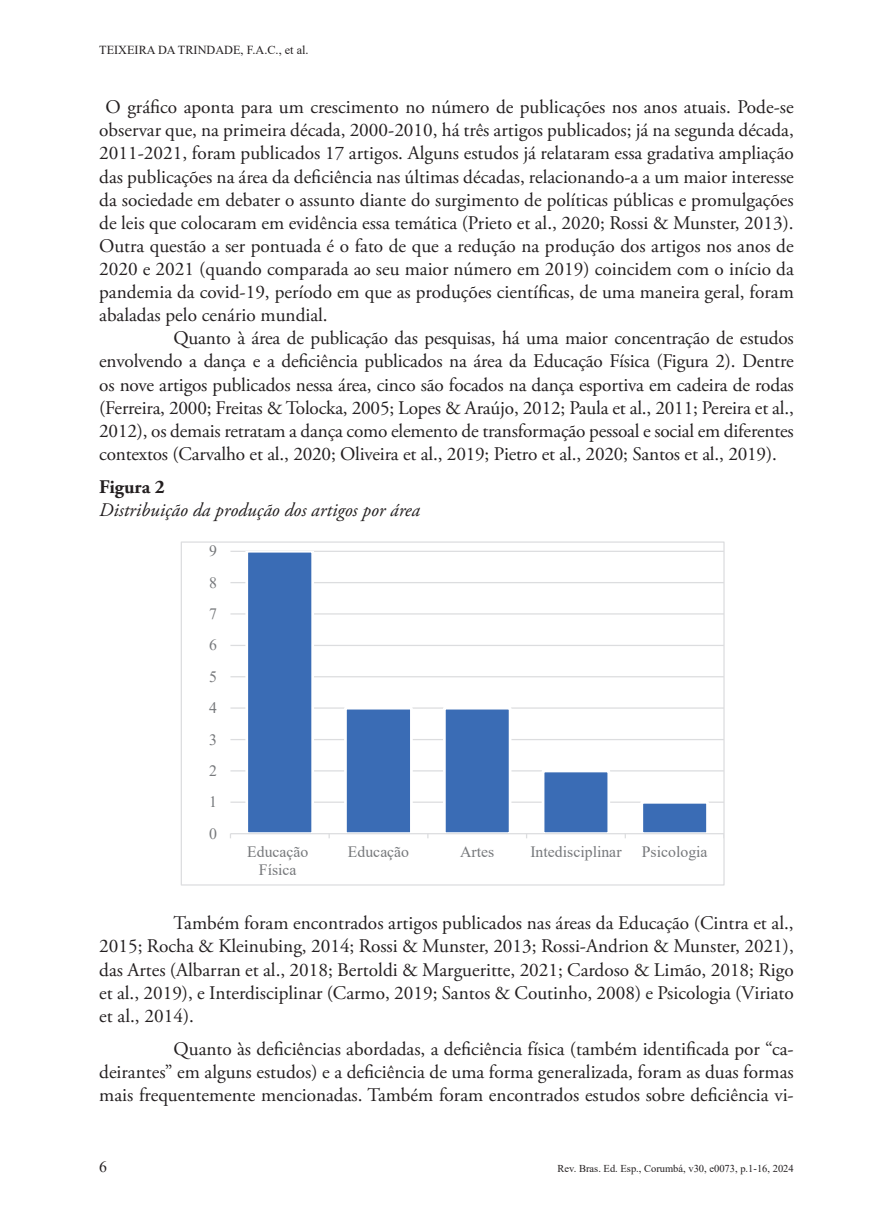
<style>
.page{position:relative;width:893px;height:1216px;background:#fff}
.page>*{position:absolute;margin:0;border:0;box-sizing:border-box;transform-origin:0 0}
.t1{font:19.25px/23.1px "Adobe Garamond Pro";color:#231f20;text-align:justify}
.t2{font:italic 19.25px "Adobe Garamond Pro";color:#231f20}
.t3{font:700 19.25px "Adobe Garamond Pro";color:#231f20}
.t4{font:15.75px/18.2px "Times New Roman";color:#76787b;text-align:center}
.t5{font:15.75px "Times New Roman";color:#231f20}
.t6{font:12.25px "Times New Roman";color:#231f20}
.t7{font:10.5px "Times New Roman";color:#231f20}
</style>
<div class="page">
<hr style="left:230px;top:801px;width:494px;height:1px;background:#dcdddf">
<hr style="left:230px;top:770px;width:494px;height:1px;background:#dcdddf">
<hr style="left:230px;top:739px;width:494px;height:1px;background:#dcdddf">
<hr style="left:230px;top:707px;width:494px;height:1px;background:#dcdddf">
<hr style="left:230px;top:676px;width:494px;height:1px;background:#dcdddf">
<hr style="left:230px;top:644px;width:494px;height:2px;background:#dcdddf">
<hr style="left:230px;top:613px;width:494px;height:1px;background:#dcdddf">
<hr style="left:230px;top:582px;width:494px;height:1px;background:#dcdddf">
<hr style="left:230px;top:550px;width:494px;height:2px;background:#dcdddf">
<svg style="left:244px;top:551px;width:466px;height:282px"></svg>
<hr style="left:230px;top:833px;width:494px;height:1px;background:#dcdddf">
<p class="t6" style="left:99px;top:41px;width:211px">TEIXEIRA DA TRINDADE, F.A.C., et al.</p>
<p class="t1" style="left:99px;top:96px;width:696px;text-indent:6px">O gráfico aponta para um crescimento no número de publicações nos anos atuais. Pode-se observar que, na primeira década, 2000-2010, há três artigos publicados; já na segunda década, 2011-2021, foram publicados 17 artigos. Alguns estudos já relataram essa gradativa ampliação das publicações na área da deficiência nas últimas décadas, relacionando-a a um maior interesse da sociedade em debater o assunto diante do surgimento de políticas públicas e promulgações de leis que colocaram em evidência essa temática (Prieto et al., 2020; Rossi &amp; Munster, 2013).<br>Outra questão a ser pontuada é o fato de que a redução na produção dos artigos nos anos de 2020 e 2021 (quando comparada ao seu maior número em 2019) coincidem com o início da pandemia da covid-19, período em que as produções científicas, de uma maneira geral, foram abaladas pelo cenário mundial.</p>
<p class="t1" style="left:99px;top:327px;width:696px;text-indent:74px">Quanto à área de publicação das pesquisas, há uma maior concentração de estudos envolvendo a dança e a deficiência publicados na área da Educação Física (Figura 2). Dentre os nove artigos publicados nessa área, cinco são focados na dança esportiva em cadeira de rodas (Ferreira, 2000; Freitas &amp; Tolocka, 2005; Lopes &amp; Araújo, 2012; Paula et al., 2011; Pereira et al., 2012), os demais retratam a dança como elemento de transformação pessoal e social em diferentes contextos (Carvalho et al., 2020; Oliveira et al., 2019; Pietro et al., 2020; Santos et al., 2019).</p>
<p class="t3" style="left:99px;top:475px;width:67px">Figura 2</p>
<p class="t2" style="left:99px;top:498px;width:322px">Distribuição da produção dos artigos por área</p>
<p class="t4" style="left:209px;top:541px;width:9px">9</p>
<p class="t4" style="left:209px;top:572px;width:9px">8</p>
<p class="t4" style="left:209px;top:604px;width:9px">7</p>
<p class="t4" style="left:209px;top:635px;width:9px">6</p>
<p class="t4" style="left:209px;top:667px;width:9px">5</p>
<p class="t4" style="left:209px;top:698px;width:9px">4</p>
<p class="t4" style="left:209px;top:729px;width:9px">3</p>
<p class="t4" style="left:209px;top:761px;width:9px">2</p>
<p class="t4" style="left:209px;top:792px;width:9px">1</p>
<p class="t4" style="left:209px;top:823px;width:9px">0</p>
<p class="t4" style="left:247px;top:842px;width:63px">Educação<br>Física</p>
<p class="t4" style="left:348px;top:842px;width:63px">Educação</p>
<p class="t4" style="left:460px;top:842px;width:36px">Artes</p>
<p class="t4" style="left:530px;top:842px;width:93px">Intedisciplinar</p>
<p class="t4" style="left:642px;top:842px;width:67px">Psicologia</p>
<p class="t1" style="left:99px;top:912px;width:696px;text-indent:74px">Também foram encontrados artigos publicados nas áreas da Educação (Cintra et al., 2015; Rocha &amp; Kleinubing, 2014; Rossi &amp; Munster, 2013; Rossi-Andrion &amp; Munster, 2021), das Artes (Albarran et al., 2018; Bertoldi &amp; Margueritte, 2021; Cardoso &amp; Limão, 2018; Rigo et al., 2019), e Interdisciplinar (Carmo, 2019; Santos &amp; Coutinho, 2008) e Psicologia (Viriato et al., 2014).</p>
<p class="t1" style="left:99px;top:1037px;width:696px;text-indent:74px">Quanto às deficiências abordadas, a deficiência física (também identificada por “ca&shy;deirantes” em alguns estudos) e a deficiência de uma forma generalizada, foram as duas formas mais frequentemente mencionadas. Também foram encontrados estudos sobre deficiência vi-</p>
<p class="t5" style="left:99px;top:1155px;width:9px">6</p>
<p class="t7" style="left:558px;top:1160px;width:238px">Rev. Bras. Ed. Esp., Corumbá, v30, e0073, p.1-16, 2024</p>
</div>
